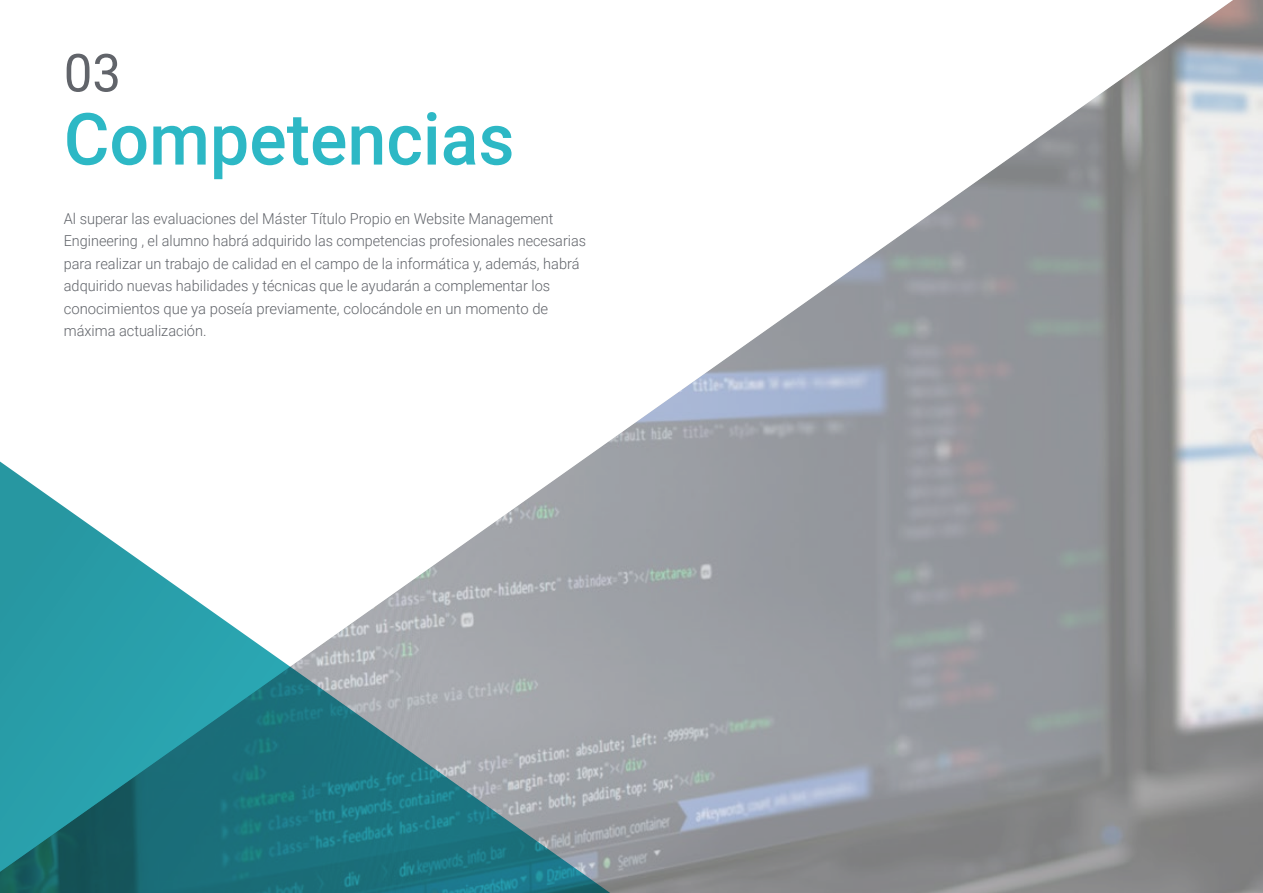
<style>
.page{position:relative;width:1263px;height:893px;background:#fff}
.page>*{position:absolute;margin:0;border:0;box-sizing:border-box;transform-origin:0 0}
.t1{font:500 72px "Roboto";color:#2db8c5}
.t2{font:52.5px "Roboto";color:#61646a}
.t3{font:300 15px/22.5px "Roboto";color:#61646a}
</style>
<div class="page">
<img style="left:602px;top:0;width:661px;height:893px">
<svg style="left:0;top:446px;width:640px;height:447px"></svg>
<h2 class="t2" style="left:64px;top:36px;width:59px">03</h2>
<h1 class="t1" style="left:64px;top:89px;width:452px">Competencias</h1>
<p class="t3" style="left:64px;top:207px;width:524px">Al superar las evaluaciones del Máster Título Propio en Website Management Engineering , el alumno habrá adquirido las competencias profesionales necesarias para realizar un trabajo de calidad en el campo de la informática y, además, habrá adquirido nuevas habilidades y técnicas que le ayudarán a complementar los conocimientos que ya poseía previamente, colocándole en un momento de máxima actualización.</p>
</div>
